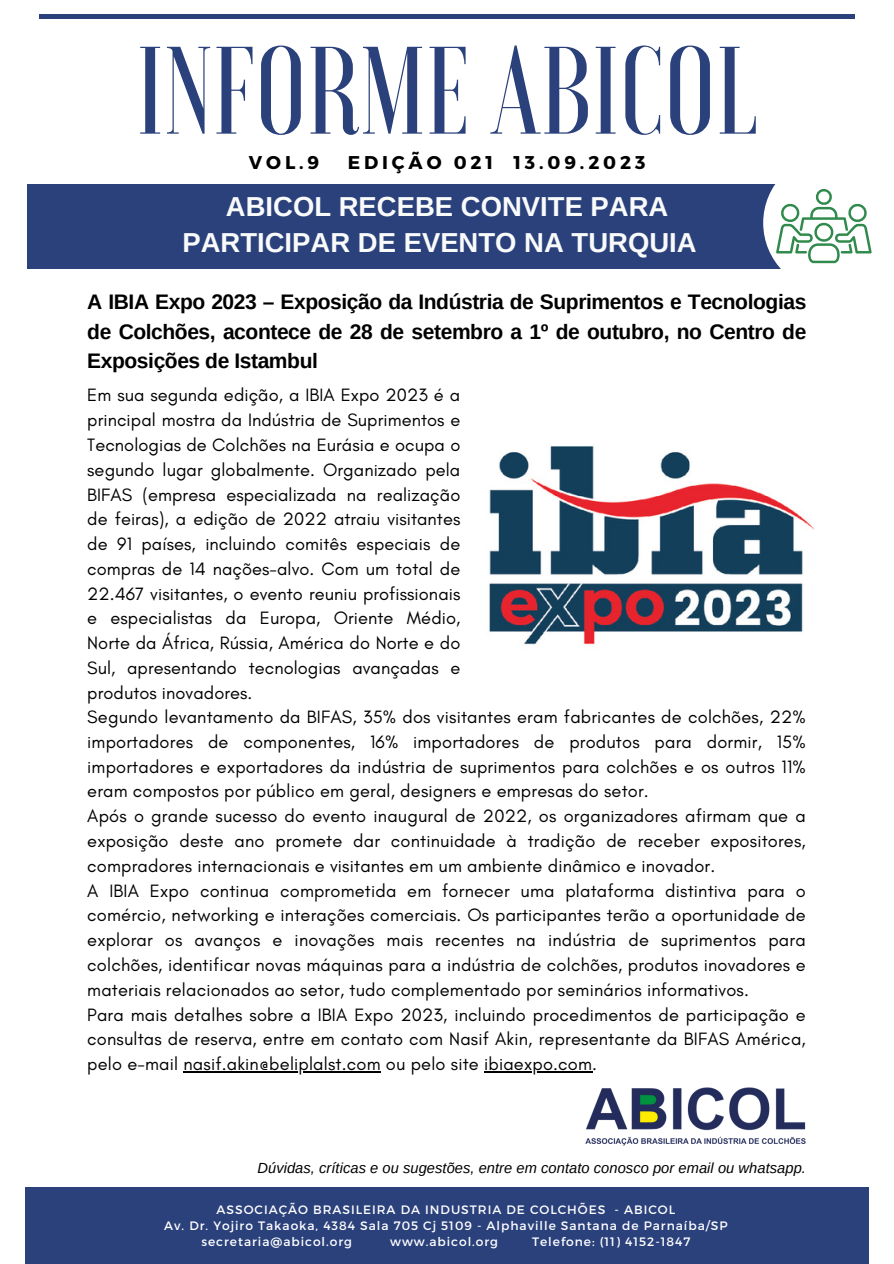
<style>
.page{position:relative;width:894px;height:1264px;background:#fff}
.page>*{position:absolute;margin:0;border:0;box-sizing:border-box;transform-origin:0 0}
.t1{font:500 124.05px "Voga";color:#2b417b}
.t2{font:700 27.45px/36px "Arimo";color:#f9fafa;text-align:center}
.t3{font:700 21px/29.2px "Arimo";letter-spacing:-.02em;color:#000;text-align:justify}
.t4{font:700 18.45px "Montserrat";letter-spacing:.21em;color:#000}
.t5{font:18.15px/24.8px "Glacial Indifference";letter-spacing:.01em;color:#000;text-align:justify}
.t6{font:italic 14.7px "Arimo";letter-spacing:.005em;color:#000}
.t7{font:12.15px "Montserrat";letter-spacing:.08em;color:#fff}
</style>
<div class="page">
<div style="left:27px;top:184px;width:848px;height:84px;background:#2b417b"></div>
<hr style="left:39px;top:15px;width:815px;height:3px;background:#2b417b">
<img style="left:489px;top:446px;width:326px;height:199px">
<hr style="left:183px;top:1071px;width:197px;height:1px;background:#000">
<hr style="left:484px;top:1071px;width:108px;height:1px;background:#000">
<svg style="left:763px;top:184px;width:112px;height:85px;background:#d2e2da"></svg>
<div style="left:25px;top:1187px;width:843px;height:76px;background:#2b417b"></div>
<img style="left:585px;top:1087px;width:220px;height:59px">
<p class="t1" style="left:136px;top:29px;width:622px">INFORME ABICOL</p>
<p class="t4" style="left:249px;top:150px;width:72px">VOL.9</p>
<p class="t4" style="left:347px;top:150px;width:299px">EDIÇÃO 021 13.09.2023</p>
<p class="t2" style="left:182px;top:189px;width:515px">ABICOL RECEBE CONVITE PARA<br>PARTICIPAR DE EVENTO NA TURQUIA</p>
<p class="t3" style="left:87px;top:287px;width:720px">A IBIA Expo 2023 – Exposição da Indústria de Suprimentos e Tecnologias de Colchões, acontece de 28 de setembro a 1º de outubro, no Centro de Exposições de Istambul</p>
<p class="t5" style="left:87px;top:382px;width:374px">Em sua segunda edição, a IBIA Expo 2023 é a principal mostra da Indústria de Suprimentos e Tecnologias de Colchões na Eurásia e ocupa o segundo lugar globalmente. Organizado pela BIFAS (empresa especializada na realização de feiras), a edição de 2022 atraiu visitantes de 91 países, incluindo comitês especiais de compras de 14 nações-alvo. Com um total de 22.467 visitantes, o evento reuniu profissionais e especialistas da Europa, Oriente Médio, Norte da África, Rússia, América do Norte e do Sul, apresentando tecnologias avançadas e produtos inovadores.</p>
<p class="t5" style="left:87px;top:704px;width:719px">Segundo levantamento da BIFAS, 35% dos visitantes eram fabricantes de colchões, 22% importadores de componentes, 16% importadores de produtos para dormir, 15% importadores e exportadores da indústria de suprimentos para colchões e os outros 11% eram compostos por público em geral, designers e empresas do setor.</p>
<p class="t5" style="left:87px;top:803px;width:719px">Após o grande sucesso do evento inaugural de 2022, os organizadores afirmam que a exposição deste ano promete dar continuidade à tradição de receber expositores, compradores internacionais e visitantes em um ambiente dinâmico e inovador.</p>
<p class="t5" style="left:87px;top:877px;width:719px">A IBIA Expo continua comprometida em fornecer uma plataforma distintiva para o comércio, networking e interações comerciais. Os participantes terão a oportunidade de explorar os avanços e inovações mais recentes na indústria de suprimentos para colchões, identificar novas máquinas para a indústria de colchões, produtos inovadores e materiais relacionados ao setor, tudo complementado por seminários informativos.</p>
<p class="t5" style="left:87px;top:1001px;width:719px">Para mais detalhes sobre a IBIA Expo 2023, incluindo procedimentos de participação e consultas de reserva, entre em contato com Nasif Akin, representante da BIFAS América, pelo e-mail nasif.akin@beliplalst.com ou pelo site ibiaexpo.com.</p>
<p class="t6" style="left:257px;top:1159px;width:550px">Dúvidas, críticas e ou sugestões, entre em contato conosco por email ou whatsapp.</p>
<p class="t7" style="left:216px;top:1201px;width:460px">ASSOCIAÇÃO BRASILEIRA DA INDUSTRIA DE COLCHÕES - ABICOL</p>
<p class="t7" style="left:164px;top:1217px;width:564px">Av. Dr. Yojiro Takaoka, 4384 Sala 705 Cj 5109 - Alphaville Santana de Parnaíba/SP</p>
<p class="t7" style="left:201px;top:1233px;width:152px">secretaria@abicol.org</p>
<p class="t7" style="left:390px;top:1233px;width:109px">www.abicol.org</p>
<p class="t7" style="left:532px;top:1233px;width:160px">Telefone: (11) 4152-1847</p>
</div>
